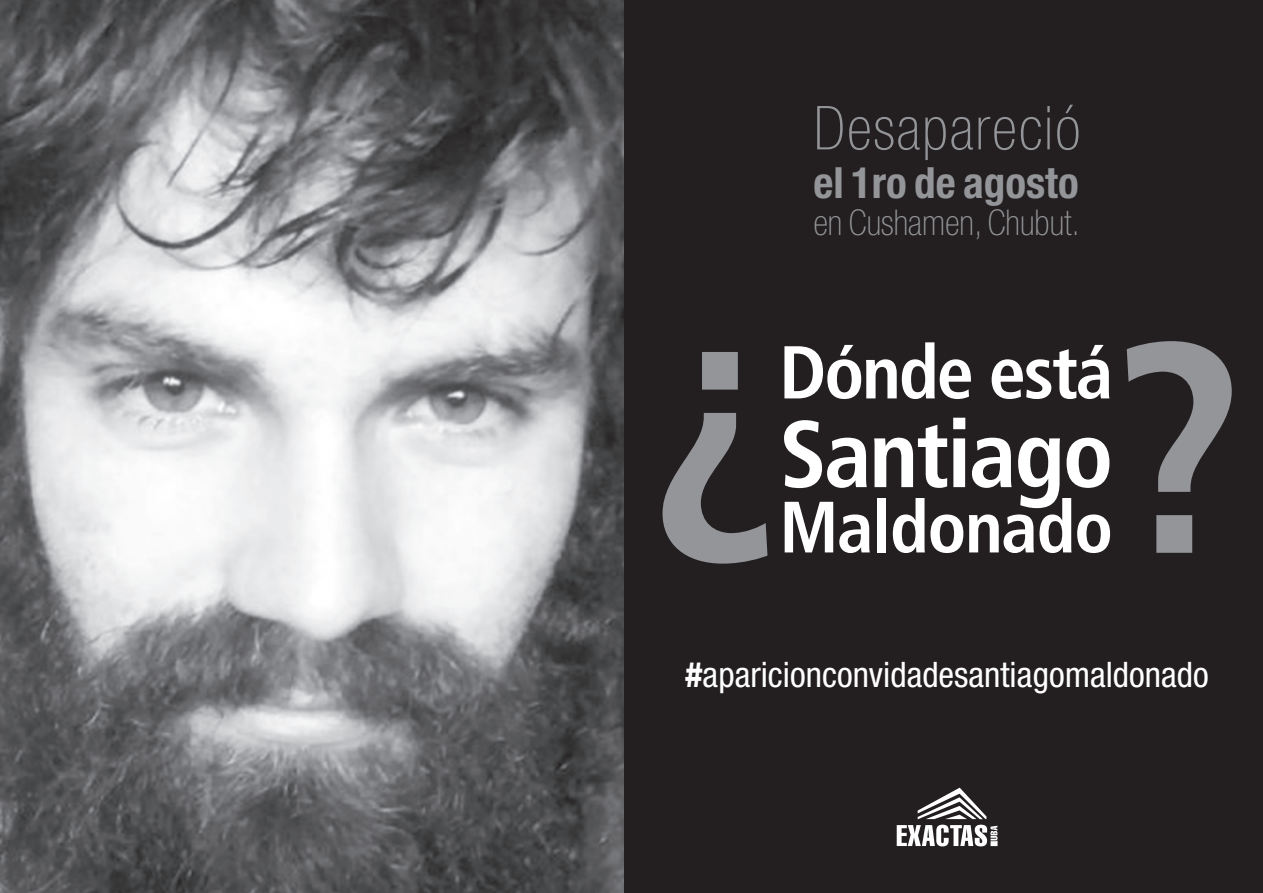
<style>
.page{position:relative;width:1263px;height:893px;background:#fff}
.page>*{position:absolute;margin:0;border:0;box-sizing:border-box;transform-origin:0 0}
.t1{font:700 condensed 298.95px "Frutiger";color:#939598}
.t2{font:700 condensed 94.65px "Frutiger";letter-spacing:-.025em;color:#fff}
.t3{font:700 condensed 74.7px "Frutiger";letter-spacing:-.03em;color:#fff}
.t4{font:700 condensed 72.6px "Frutiger";letter-spacing:-.02em;color:#fff}
.t5{font:100 condensed 60.75px "Helvetica Neue";letter-spacing:.03em;color:#939598}
.t6{font:700 condensed 43.05px "Helvetica Neue";color:#939598}
.t7{font:100 condensed 35.55px "Helvetica Neue";color:#939598}
.t8{font:condensed 35.25px "Helvetica Neue";color:#fff}
.s1{font-weight:700}
</style>
<div class="page">
<img style="left:0;top:0;width:625px;height:893px">
<div style="left:625px;top:0;width:638px;height:893px;background:#231f20"></div>
<svg style="left:918px;top:788px;width:68px;height:31px"></svg>
<svg style="left:897px;top:825px;width:100px;height:21px"></svg>
<h3 class="t5" style="left:813px;top:94px;width:269px">Desapareció</h3>
<p class="t6" style="left:813px;top:157px;width:267px">el 1ro de agosto</p>
<p class="t7" style="left:813px;top:203px;width:268px">en Cushamen, Chubut.</p>
<h1 class="t1" style="left:649px;top:225px;width:140px">¿</h1>
<h3 class="t3" style="left:779px;top:328px;width:335px">Dónde está</h3>
<h1 class="t1" style="left:1245px;top:680px;width:140px;rotate:-180deg">¿</h1>
<h2 class="t2" style="left:779px;top:398px;width:336px">Santiago</h2>
<h3 class="t4" style="left:779px;top:484px;width:335px">Maldonado</h3>
<p class="t8" style="left:685px;top:654px;width:525px"><span class="s1">#</span>aparicionconvidadesantiagomaldonado</p>
</div>
